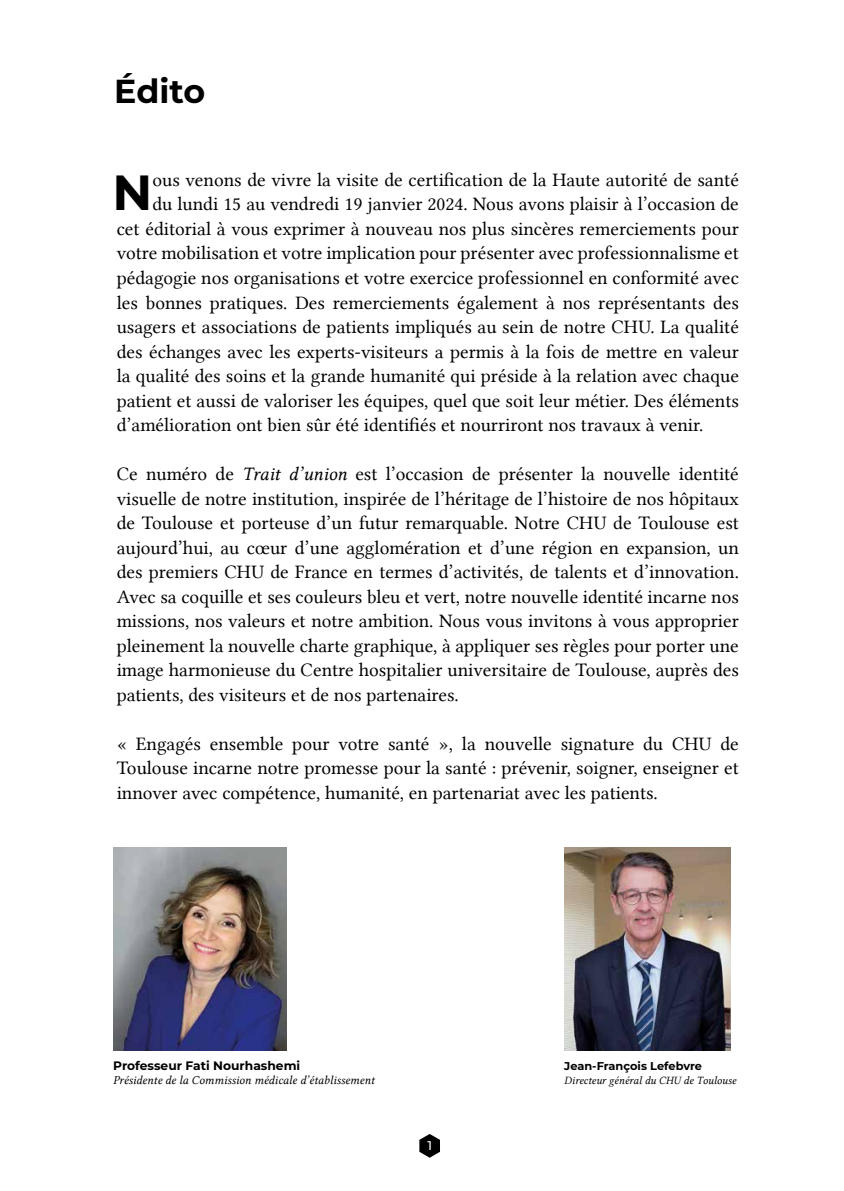
<style>
.page{position:relative;width:844px;height:1191px;background:#fff}
.page>*{position:absolute;margin:0;border:0;box-sizing:border-box;transform-origin:0 0}
.t1{font:700 49.35px "Montserrat";color:#000}
.t2{font:700 33.25px "Montserrat";color:#000}
.t3{font:19.25px/24.5px "Lin Libertine";color:#000;text-align:justify}
.t4{font:500 12.6px "Montserrat";color:#fff}
.t5{font:12.25px "Lin Libertine I";color:#000}
.t6{font:700 12.25px "Montserrat";letter-spacing:-.005em;color:#000}
.t7{font:11.38px "Lin Libertine I";color:#000}
.t8{font:700 11.38px "Montserrat";letter-spacing:-.005em;color:#000}
.s1{font-family:"Lin Libertine I"}
</style>
<div class="page">
<svg style="left:419px;top:1134px;width:21px;height:23px"></svg>
<img style="left:113px;top:847px;width:174px;height:203px">
<img style="left:564px;top:847px;width:166px;height:203px">
<h2 class="t2" style="left:114px;top:67px;width:92px">Édito</h2>
<h1 class="t1" style="left:112px;top:157px;width:41px">N</h1>
<p class="t3" style="left:152px;top:167px;width:588px">ous venons de vivre la visite de certification de la Haute autorité de santé</p>
<p class="t3" style="left:152px;top:192px;width:588px">du lundi 15 au vendredi 19 janvier 2024. Nous avons plaisir à l’occasion de</p>
<p class="t3" style="left:117px;top:216px;width:623px">cet éditorial à vous exprimer à nouveau nos plus sincères remerciements pour</p>
<p class="t3" style="left:117px;top:241px;width:623px">votre mobilisation et votre implication pour présenter avec professionnalisme et</p>
<p class="t3" style="left:117px;top:265px;width:623px">pédagogie nos organisations et votre exercice professionnel en conformité avec</p>
<p class="t3" style="left:117px;top:290px;width:623px">les bonnes pratiques. Des remerciements également à nos représentants des</p>
<p class="t3" style="left:117px;top:314px;width:623px">usagers et associations de patients impliqués au sein de notre CHU. La qualité</p>
<p class="t3" style="left:117px;top:339px;width:623px">des échanges avec les experts-visiteurs a permis à la fois de mettre en valeur</p>
<p class="t3" style="left:117px;top:363px;width:623px">la qualité des soins et la grande humanité qui préside à la relation avec chaque</p>
<p class="t3" style="left:117px;top:388px;width:623px">patient et aussi de valoriser les équipes, quel que soit leur métier. Des éléments</p>
<p class="t3" style="left:117px;top:412px;width:588px">d’amélioration ont bien sûr été identifiés et nourriront nos travaux à venir.</p>
<p class="t3" style="left:117px;top:461px;width:623px">Ce numéro de <span class="s1">Trait d’union</span> est l’occasion de présenter la nouvelle identité visuelle de notre institution, inspirée de l’héritage de l’histoire de nos hôpitaux de Toulouse et porteuse d’un futur remarquable. Notre CHU de Toulouse est aujourd’hui, au cœur d’une agglomération et d’une région en expansion, un des premiers CHU de France en termes d’activités, de talents et d’innovation.<br>Avec sa coquille et ses couleurs bleu et vert, notre nouvelle identité incarne nos missions, nos valeurs et notre ambition. Nous vous invitons à vous approprier pleinement la nouvelle charte graphique, à appliquer ses règles pour porter une image harmonieuse du Centre hospitalier universitaire de Toulouse, auprès des patients, des visiteurs et de nos partenaires.</p>
<p class="t3" style="left:117px;top:731px;width:623px">« Engagés ensemble pour votre santé », la nouvelle signature du CHU de Toulouse incarne notre promesse pour la santé : prévenir, soigner, enseigner et innover avec compétence, humanité, en partenariat avec les patients.</p>
<p class="t6" style="left:113px;top:1056px;width:188px">Professeur Fati Nourhashemi</p>
<p class="t5" style="left:113px;top:1072px;width:263px">Présidente de la Commission médicale d’établissement</p>
<p class="t4" style="left:427px;top:1136px;width:6px">1</p>
<p class="t8" style="left:564px;top:1057px;width:139px">Jean-François Lefebvre</p>
<p class="t7" style="left:564px;top:1074px;width:173px">Directeur général du CHU de Toulouse</p>
</div>
